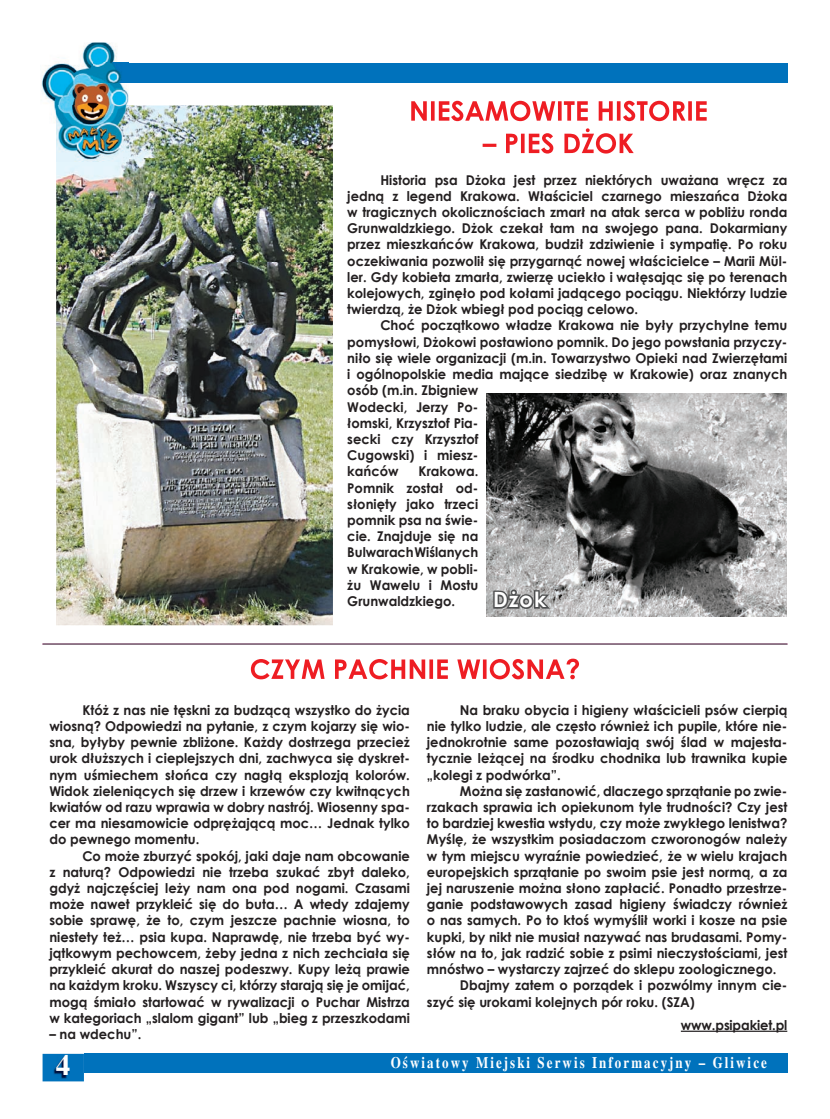
<style>
.page{position:relative;width:830px;height:1119px;background:#fff}
.page>*{position:absolute;margin:0;border:0;box-sizing:border-box;transform-origin:0 0}
.t1{font:700 29.1px "Times New Roman";color:#fff}
.t2{font:700 21px "Century Gothic";color:#fff}
.t3{font:700 16.2px "Times New Roman";letter-spacing:.16em;color:#fff;scale:.8 1}
.t4{font:700 13.5px/16.2px "Century Gothic";color:#231f20;text-align:justify}
</style>
<div class="page">
<img style="left:56px;top:158px;width:277px;height:467px">
<img style="left:129px;top:105px;width:204px;height:53px">
<div style="left:84px;top:1053px;width:703px;height:19px;background:#0072bc"></div>
<svg style="left:43px;top:1053px;width:41px;height:28px"></svg>
<img style="left:53px;top:1055px;width:16px;height:23px">
<div style="left:129px;top:63px;width:658px;height:19px;background:#0072bc"></div>
<img style="left:41px;top:43px;width:88px;height:72px">
<img style="left:56px;top:105px;width:73px;height:56px">
<img style="left:94px;top:63px;width:35px;height:19px">
<hr style="left:680px;top:1030px;width:106px;height:1px;background:#231f20">
<hr style="left:43px;top:643px;width:744px;height:1px;background:#727477">
<img style="left:486px;top:393px;width:300px;height:223px">
<svg style="left:491px;top:587px;width:62px;height:24px"></svg>
<svg style="left:251px;top:658px;width:327px;height:21px"></svg>
<svg style="left:411px;top:101px;width:295px;height:20px"></svg>
<svg style="left:482px;top:128px;width:151px;height:25px"></svg>
<p class="t4" style="left:347px;top:171px;width:441px;text-indent:33px">Historia psa Dżoka jest przez niektórych uważana wręcz za jedną z legend Krakowa. Właściciel czarnego mieszańca Dżoka w tragicznych okolicznościach zmarł na atak serca w pobliżu ronda Grunwaldzkiego. Dżok czekał tam na swojego pana. Dokarmiany przez mieszkańców Krakowa, budził zdziwienie i sympatię. Po roku oczekiwania pozwolił się przygarnąć nowej właścicielce – Marii Mül&shy;ler. Gdy kobieta zmarła, zwierzę uciekło i wałęsając się po terenach kolejowych, zginęło pod kołami jadącego pociągu. Niektórzy ludzie twierdzą, że Dżok wbiegł pod pociąg celowo.</p>
<p class="t4" style="left:347px;top:317px;width:441px;text-align:left;text-indent:33px">Choć początkowo władze Krakowa nie były przychylne temu pomysłowi, Dżokowi postawiono pomnik. Do jego powstania przyczy&shy;niło się wiele organizacji (m.in. Towarzystwo Opieki nad Zwierzętami i ogólnopolskie media mające siedzibę w Krakowie) oraz znanych osób (m.in. Zbigniew<br>Wodecki, Jerzy Po-<br>łomski, Krzysztof Pia-<br>secki czy Krzysztof<br>Cugowski) i miesz-<br>kańców</p>
<p class="t4" style="left:347px;top:462px;width:132px;text-indent:71px">Krakowa.<br>Pomnik został od&shy;słonięty jako trzeci pomnik psa na świe&shy;cie. Znajduje się na Bulwarach Wiślanych w Krakowie, w pobli&shy;żu Wawelu i Mostu Grunwaldzkiego.</p>
<h2 class="t2" style="left:493px;top:583px;width:55px">Dżok</h2>
<p class="t4" style="left:49px;top:701px;width:362px;text-indent:33px">Któż z nas nie tęskni za budzącą wszystko do życia wiosną? Odpowiedzi na pytanie, z czym kojarzy się wio&shy;sna, byłyby pewnie zbliżone. Każdy dostrzega przecież urok dłuższych i cieplejszych dni, zachwyca się dyskret&shy;nym uśmiechem słońca czy nagłą eksplozją kolorów.<br>Widok zieleniących się drzew i krzewów czy kwitnących kwiatów od razu wprawia w dobry nastrój. Wiosenny spa&shy;cer ma niesamowicie odprężającą moc… Jednak tylko do pewnego momentu.</p>
<p class="t4" style="left:49px;top:846px;width:362px;text-indent:33px">Co może zburzyć spokój, jaki daje nam obcowanie z naturą? Odpowiedzi nie trzeba szukać zbyt daleko, gdyż najczęściej leży nam ona pod nogami. Czasami może nawet przykleić się do buta… A wtedy zdajemy sobie sprawę, że to, czym jeszcze pachnie wiosna, to niestety też… psia kupa. Naprawdę, nie trzeba być wy&shy;jątkowym pechowcem, żeby jedna z nich zechciała się przykleić akurat do naszej podeszwy. Kupy leżą prawie na każdym kroku. Wszyscy ci, którzy starają się je omijać, mogą śmiało startować w rywalizacji o Puchar Mistrza w kategoriach „slalom gigant” lub „bieg z przeszkodami</p>
<p class="t4" style="left:49px;top:1025px;width:93px">– na wdechu”.</p>
<p class="t4" style="left:426px;top:701px;width:362px;text-indent:33px">Na braku obycia i higieny właścicieli psów cierpią nie tylko ludzie, ale często również ich pupile, które nie&shy;jednokrotnie same pozostawiają swój ślad w majesta&shy;tycznie leżącej na środku chodnika lub trawnika kupie „kolegi z podwórka”.</p>
<p class="t4" style="left:459px;top:782px;width:329px">Można się zastanowić, dlaczego sprzątanie po zwie-</p>
<p class="t4" style="left:426px;top:798px;width:362px">rzakach sprawia ich opiekunom tyle trudności? Czy jest</p>
<p class="t4" style="left:426px;top:814px;width:362px">to bardziej kwestia wstydu, czy może zwykłego lenistwa?</p>
<p class="t4" style="left:426px;top:830px;width:362px">Myślę, że wszystkim posiadaczom czworonogów należy</p>
<p class="t4" style="left:426px;top:846px;width:362px">w tym miejscu wyraźnie powiedzieć, że w wielu krajach</p>
<p class="t4" style="left:426px;top:863px;width:362px">europejskich sprzątanie po swoim psie jest normą, a za</p>
<p class="t4" style="left:426px;top:879px;width:362px">jej naruszenie można słono zapłacić. Ponadto przestrze-</p>
<p class="t4" style="left:426px;top:895px;width:362px">ganie podstawowych zasad higieny świadczy również</p>
<p class="t4" style="left:426px;top:911px;width:362px">o nas samych. Po to ktoś wymyślił worki i kosze na psie</p>
<p class="t4" style="left:426px;top:927px;width:362px">kupki, by nikt nie musiał nazywać nas brudasami. Pomy-</p>
<p class="t4" style="left:426px;top:944px;width:362px">słów na to, jak radzić sobie z psimi nieczystościami, jest</p>
<p class="t4" style="left:426px;top:960px;width:351px">mnóstwo – wystarczy zajrzeć do sklepu zoologicznego.</p>
<p class="t4" style="left:459px;top:976px;width:329px">Dbajmy zatem o porządek i pozwólmy innym cie-</p>
<p class="t4" style="left:426px;top:992px;width:269px">szyć się urokami kolejnych pór roku. (SZA)</p>
<p class="t4" style="left:680px;top:1016px;width:108px">www.psipakiet.pl</p>
<h1 class="t1" style="left:56px;top:1048px;width:16px">4</h1>
<p class="t3" style="left:390px;top:1052px;width:471px">Oświatowy Miejski Serwis Informacyjny – Gliwice</p>
</div>
